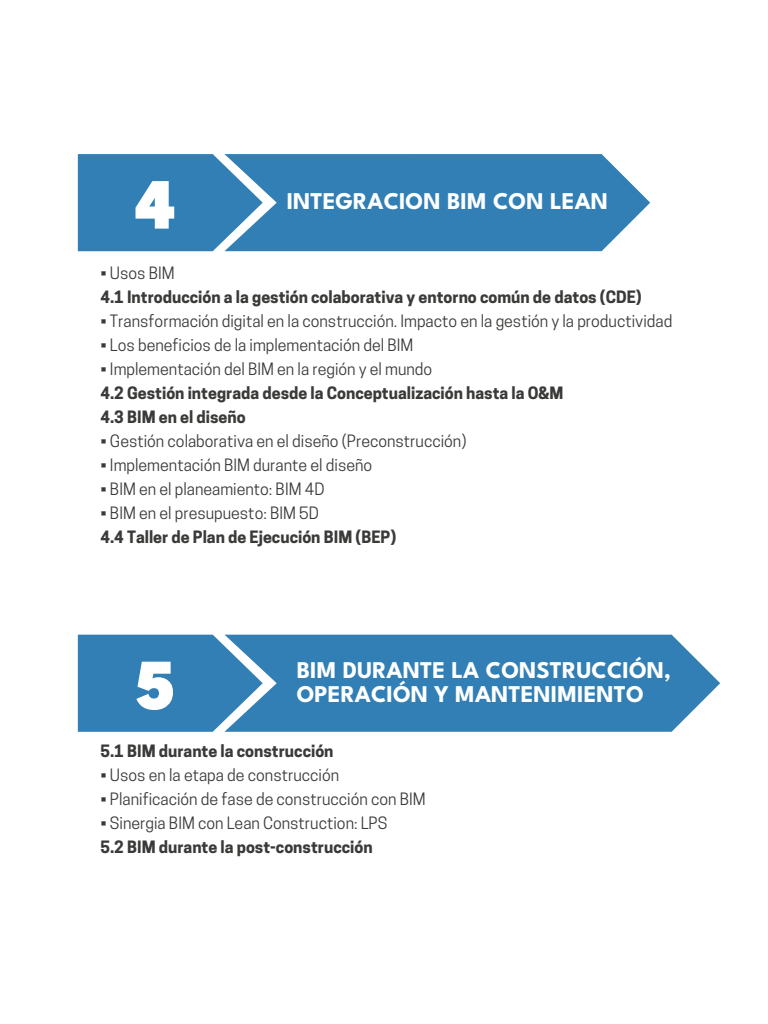
<style>
.page{position:relative;width:768px;height:1024px;background:#fff}
.page>*{position:absolute;margin:0;border:0;box-sizing:border-box;transform-origin:0 0}
.t1{font:900 72px "League Spartan";color:#fff}
.t2{font:700 24px "League Spartan";color:#fff}
.t3{font:16px "Cooper Hewitt";color:#3a3a39}
.t4{font:700 16px/24px "Cooper Hewitt";color:#3a3a39}
</style>
<div class="page">
<div style="left:78px;top:635px;width:146px;height:97px;background:#317fb4"></div>
<svg style="left:224px;top:635px;width:496px;height:97px;background:#3f88b9"></svg>
<div style="left:78px;top:154px;width:146px;height:97px;background:#317fb4"></div>
<svg style="left:224px;top:154px;width:426px;height:97px;background:#4289ba"></svg>
<h1 class="t1" style="left:136px;top:146px;width:41px">4</h1>
<h2 class="t2" style="left:287px;top:182px;width:323px">INTEGRACION BIM CON LEAN</h2>
<p class="t3" style="left:100px;top:263px;width:76px">• Usos BIM</p>
<p class="t4" style="left:100px;top:285px;width:543px">4.1 Introducción a la gestión colaborativa y entorno común de datos (CDE)</p>
<p class="t3" style="left:100px;top:311px;width:573px">• Transformación digital en la construcción. Impacto en la gestión y la productividad</p>
<p class="t3" style="left:100px;top:335px;width:314px">• Los beneficios de la implementación del BIM</p>
<p class="t3" style="left:100px;top:359px;width:333px">• Implementación del BIM en la región y el mundo</p>
<p class="t4" style="left:100px;top:381px;width:465px">4.2 Gestión integrada desde la Conceptualización hasta la O&amp;M<br>4.3 BIM en el diseño</p>
<p class="t3" style="left:100px;top:431px;width:368px">• Gestión colaborativa en el diseño (Preconstrucción)</p>
<p class="t3" style="left:100px;top:455px;width:273px">• Implementación BIM durante el diseño</p>
<p class="t3" style="left:100px;top:479px;width:226px">• BIM en el planeamiento: BIM 4D</p>
<p class="t3" style="left:100px;top:503px;width:220px">• BIM en el presupuesto: BIM 5D</p>
<p class="t4" style="left:100px;top:525px;width:297px">4.4 Taller de Plan de Ejecución BIM (BEP)</p>
<h1 class="t1" style="left:136px;top:626px;width:41px">5</h1>
<h2 class="t2" style="left:297px;top:651px;width:376px">BIM DURANTE LA CONSTRUCCIÓN,</h2>
<h2 class="t2" style="left:297px;top:675px;width:349px">OPERACIÓN Y MANTENIMIENTO</h2>
<p class="t4" style="left:100px;top:739px;width:235px">5.1 BIM durante la construcción</p>
<p class="t3" style="left:100px;top:766px;width:240px">• Usos en la etapa de construcción</p>
<p class="t3" style="left:100px;top:790px;width:327px">• Planificación de fase de construcción con BIM</p>
<p class="t3" style="left:100px;top:814px;width:288px">• Sinergia BIM con Lean Construction: LPS</p>
<p class="t4" style="left:100px;top:835px;width:274px">5.2 BIM durante la post-construcción</p>
</div>
